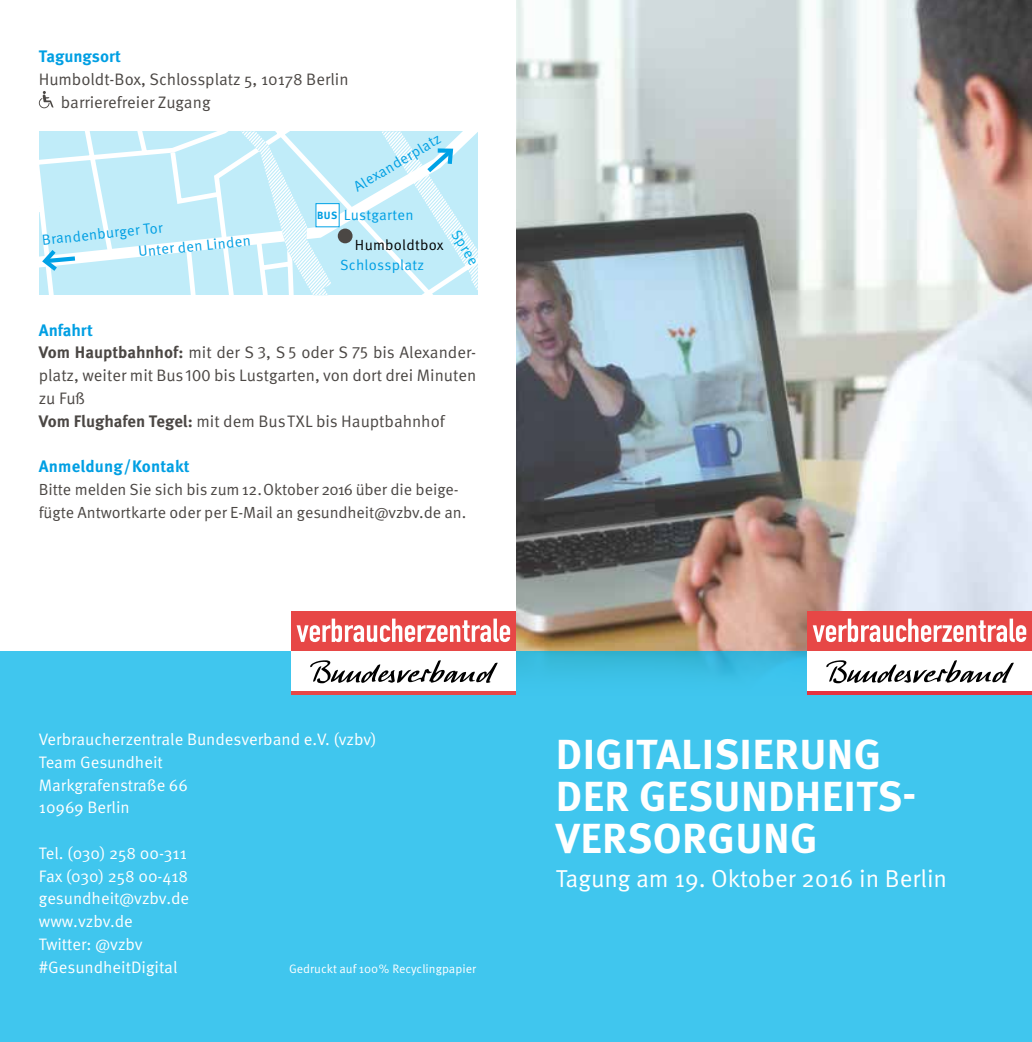
<style>
.page{position:relative;width:1032px;height:1042px;background:#fff}
.page>*{position:absolute;margin:0;border:0;box-sizing:border-box;transform-origin:0 0}
.t1{font:700 42px/42px "Meta OT";letter-spacing:.01em;color:#fff}
.t2{font:24.5px "Meta OT Norm";color:#fff}
.t3{font:16.62px/22.8px "Meta OT Norm";color:#4b4744}
.t4{font:16.62px/22.8px "Meta OT Norm";color:#fff}
.t5{font:700 16.62px "Meta OT";color:#009fe3}
.t6{font:16.1px/22.8px "Meta OT Norm";letter-spacing:-.005em;color:#4b4744}
.t7{font:14.7px "Meta OT Norm";letter-spacing:.015em;color:#009fe3}
.t8{font:14.7px "Meta OT Norm";letter-spacing:.02em;color:#000}
.t9{font:14.7px "Meta OT Norm";color:#00aae6}
.t10{font:12.25px "Meta OT Norm";color:#fff}
.s1{font-family:"Meta OT";font-weight:700;font-size:10.5px}
.s2{font-family:"Meta OT";font-weight:700}
</style>
<div class="page">
<img style="left:516px;top:0;width:516px;height:651px">
<div style="left:0;top:651px;width:1032px;height:391px;background:#40c6ee"></div>
<svg style="left:39px;top:91px;width:15px;height:17px"></svg>
<svg style="left:39px;top:131px;width:439px;height:164px"></svg>
<svg style="left:241px;top:131px;width:91px;height:164px"></svg>
<div style="left:338px;top:229px;width:14px;height:14px;background:#4b4744;border-radius:50%"></div>
<div style="left:316px;top:203px;width:23px;height:24px;background:#fff"></div>
<svg style="left:39px;top:245px;width:40px;height:30px"></svg>
<svg style="left:381px;top:131px;width:97px;height:160px"></svg>
<div style="left:807px;top:611px;width:225px;height:40px;background:#e74746"></div>
<svg style="left:813px;top:618px;width:213px;height:24px"></svg>
<div style="left:807px;top:651px;width:225px;height:40px;background:#fff"></div>
<hr style="left:807px;top:691px;width:225px;height:4px;background:#e6323e">
<svg style="left:826px;top:660px;width:188px;height:23px"></svg>
<div style="left:291px;top:611px;width:225px;height:40px;background:#e74746"></div>
<svg style="left:297px;top:618px;width:213px;height:24px"></svg>
<div style="left:291px;top:651px;width:225px;height:40px;background:#fff"></div>
<hr style="left:291px;top:691px;width:225px;height:4px;background:#e74746">
<svg style="left:310px;top:660px;width:188px;height:23px"></svg>
<p class="t5" style="left:39px;top:46px;width:84px">Tagungsort</p>
<p class="t3" style="left:61px;top:68px;width:289px;text-indent:-22px">Humboldt-Box, Schlossplatz 5, 10178 Berlin barrierefreier Zugang</p>
<p class="t7" style="left:41px;top:231px;width:123px;rotate:-6deg">Brandenburger Tor</p>
<p class="t7" style="left:138px;top:242px;width:114px;rotate:-5deg">Unter den Linden</p>
<p class="t7" style="left:350px;top:180px;width:100px;rotate:-31deg">Alexanderplatz</p>
<p class="t7" style="left:317px;top:206px;width:98px"><span class="s1">BUS</span> Lustgarten</p>
<p class="t8" style="left:355px;top:236px;width:90px">Humboldtbox</p>
<p class="t9" style="left:463px;top:226px;width:40px;rotate:58deg">Spree</p>
<p class="t7" style="left:340px;top:256px;width:86px">Schlossplatz</p>
<p class="t5" style="left:39px;top:319px;width:56px">Anfahrt</p>
<p class="t3" style="left:39px;top:341px;width:439px"><span class="s2">Vom Hauptbahnhof:</span> mit der S 3, S 5 oder S 75 bis Alexander&shy;platz, weiter mit Bus 100 bis Lustgarten, von dort drei Minuten zu Fuß<br><span class="s2">Vom Flughafen Tegel:</span> mit dem Bus TXL bis Hauptbahnhof</p>
<p class="t5" style="left:39px;top:456px;width:152px">Anmeldung/Kontakt</p>
<p class="t6" style="left:39px;top:478px;width:429px">Bitte melden Sie sich bis zum 12. Oktober 2016 über die beige&shy;fügte Antwortkarte oder per E-Mail an gesundheit@vzbv.de an.</p>
<p class="t4" style="left:39px;top:728px;width:339px">Verbraucherzentrale Bundesverband e.V. (vzbv)<br>Team Gesundheit<br>Markgrafenstraße 66<br>10969 Berlin</p>
<p class="t4" style="left:39px;top:842px;width:152px">Tel. (030) 258 00-311<br>Fax (030) 258 00-418 gesundheit@vzbv.de www.vzbv.de<br>Twitter: @vzbv #GesundheitDigital</p>
<p class="t10" style="left:289px;top:961px;width:188px">Gedruckt auf 100 % Recyclingpapier</p>
<h1 class="t1" style="left:556px;top:734px;width:362px">DIGITALISIERUNG<br>DER GESUNDHEITS-<br>VERSORGUNG</h1>
<h2 class="t2" style="left:556px;top:863px;width:393px">Tagung am 19. Oktober 2016 in Berlin</h2>
</div>
